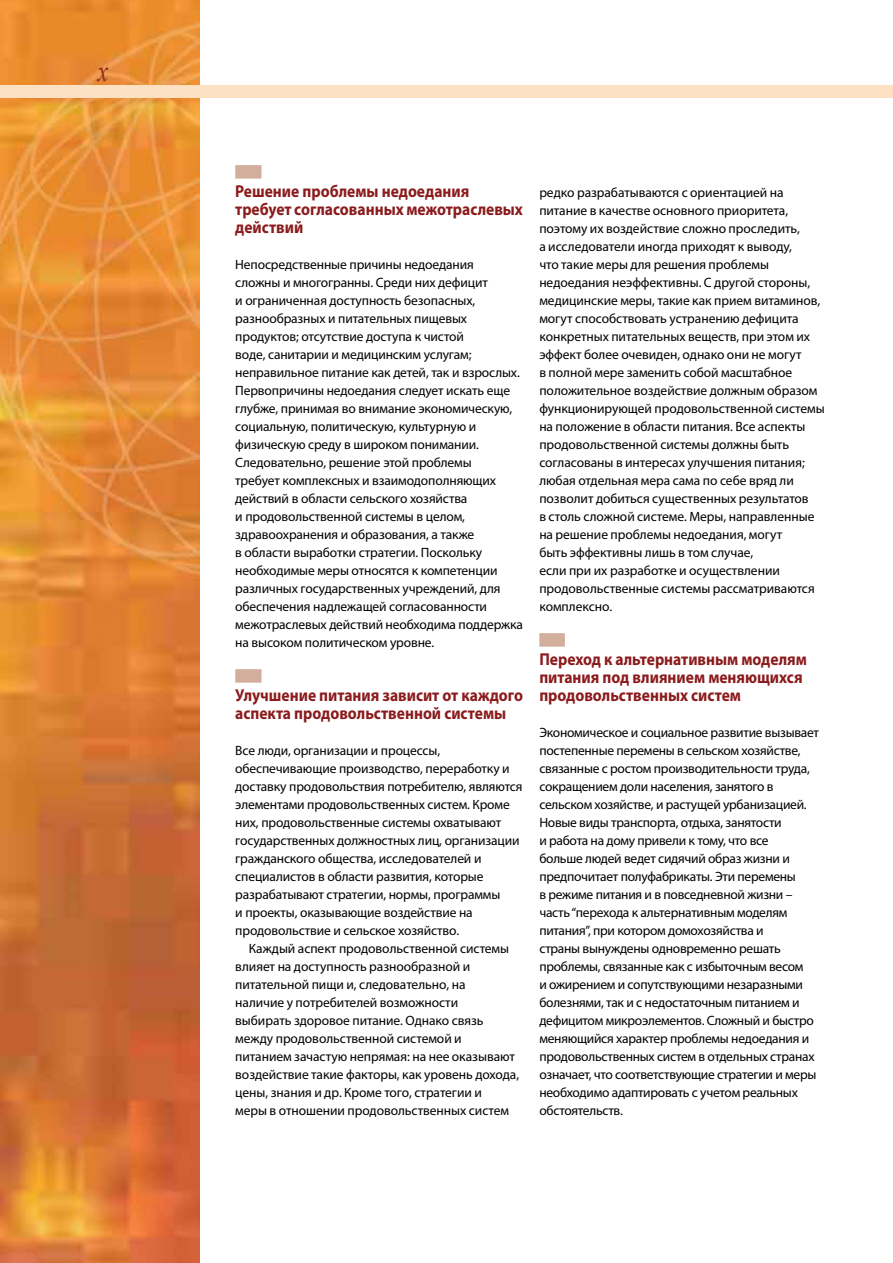
<style>
.page{position:relative;width:893px;height:1263px;background:#fff}
.page>*{position:absolute;margin:0;border:0;box-sizing:border-box;transform-origin:0 0}
.t1{font:italic 30px "Times New Roman";color:#8b2e1e;scale:.8 1}
.t2{font:700 17.25px/18px "Myriad Pro";color:#8b1b1d;scale:.9 1}
.t3{font:13.5px/18px "Myriad Pro";letter-spacing:-.01em;color:#000}
</style>
<div class="page">
<img style="left:0;top:0;width:199px;height:1263px">
<div style="left:0;top:85px;width:893px;height:13px;background:#fee0c3"></div>
<div style="left:235px;top:165px;width:26px;height:14px;background:#d2ae9d"></div>
<div style="left:235px;top:669px;width:26px;height:14px;background:#d2ae9d"></div>
<div style="left:539px;top:633px;width:26px;height:14px;background:#d2ae9d"></div>
<h1 class="t1" style="left:98px;top:51px;width:15px">x</h1>
<p class="t2" style="left:235px;top:181px;width:321px">Решение проблемы недоедания требует согласованных межотраслевых действий</p>
<p class="t3" style="left:235px;top:255px;width:289px">Непосредственные причины недоедания<br>сложны и многогранны. Среди них дефицит<br>и ограниченная доступность безопасных, разнообразных и питательных пищевых продуктов; отсутствие доступа к чистой<br>воде, санитарии и медицинским услугам; неправильное питание как детей, так и взрослых.<br>Первопричины недоедания следует искать еще глубже, принимая во внимание экономическую, социальную, политическую, культурную и физическую среду в широком понимании.<br>Следовательно, решение этой проблемы<br>требует комплексных и взаимодополняющих действий в области сельского хозяйства<br>и продовольственной системы в целом, здравоохранения и образования, а также<br>в области выработки стратегии. Поскольку необходимые меры относятся к компетенции различных государственных учреждений, для обеспечения надлежащей согласованности межотраслевых действий необходима поддержка на высоком политическом уровне.</p>
<p class="t2" style="left:235px;top:685px;width:321px">Улучшение питания зависит от каждого аспекта продовольственной системы</p>
<p class="t3" style="left:235px;top:741px;width:289px">Все люди, организации и процессы, обеспечивающие производство, переработку и доставку продовольствия потребителю, являются элементами продовольственных систем. Кроме них, продовольственные системы охватывают государственных должностных лиц, организации гражданского общества, исследователей и специалистов в области развития, которые разрабатывают стратегии, нормы, программы<br>и проекты, оказывающие воздействие на продовольствие и сельское хозяйство.</p>
<p class="t3" style="left:235px;top:939px;width:285px;text-indent:14px">Каждый аспект продовольственной системы влияет на доступность разнообразной и питательной пищи и, следовательно, на<br>наличие у потребителей возможности<br>выбирать здоровое питание. Однако связь между продовольственной системой и питанием зачастую непрямая: на нее оказывают воздействие такие факторы, как уровень дохода, цены, знания и др. Кроме того, стратегии и<br>меры в отношении продовольственных систем</p>
<p class="t3" style="left:539px;top:183px;width:287px">редко разрабатываются с ориентацией на питание в качестве основного приоритета, поэтому их воздействие сложно проследить,<br>а исследователи иногда приходят к выводу,<br>что такие меры для решения проблемы недоедания неэффективны. С другой стороны, медицинские меры, такие как прием витаминов, могут способствовать устранению дефицита конкретных питательных веществ, при этом их эффект более очевиден, однако они не могут<br>в полной мере заменить собой масштабное положительное воздействие должным образом функционирующей продовольственной системы на положение в области питания. Все аспекты продовольственной системы должны быть согласованы в интересах улучшения питания; любая отдельная мера сама по себе вряд ли позволит добиться существенных результатов<br>в столь сложной системе. Меры, направленные на решение проблемы недоедания, могут<br>быть эффективны лишь в том случае,<br>если при их разработке и осуществлении продовольственные системы рассматриваются комплексно.</p>
<p class="t2" style="left:539px;top:649px;width:299px">Переход к альтернативным моделям питания под влиянием меняющихся продовольственных систем</p>
<p class="t3" style="left:539px;top:723px;width:281px">Экономическое и социальное развитие вызывает постепенные перемены в сельском хозяйстве, связанные с ростом производительности труда, сокращением доли населения, занятого в сельском хозяйстве, и растущей урбанизацией.<br>Новые виды транспорта, отдыха, занятости<br>и работа на дому привели к тому, что все<br>больше людей ведет сидячий образ жизни и предпочитает полуфабрикаты. Эти перемены<br>в режиме питания и в повседневной жизни – часть “перехода к альтернативным моделям питания”, при котором домохозяйства и<br>страны вынуждены одновременно решать проблемы, связанные как с избыточным весом<br>и ожирением и сопутствующими незаразными болезнями, так и с недостаточным питанием и дефицитом микроэлементов. Сложный и быстро меняющийся характер проблемы недоедания и продовольственных систем в отдельных странах означает, что соответствующие стратегии и меры необходимо адаптировать с учетом реальных обстоятельств.</p>
</div>
